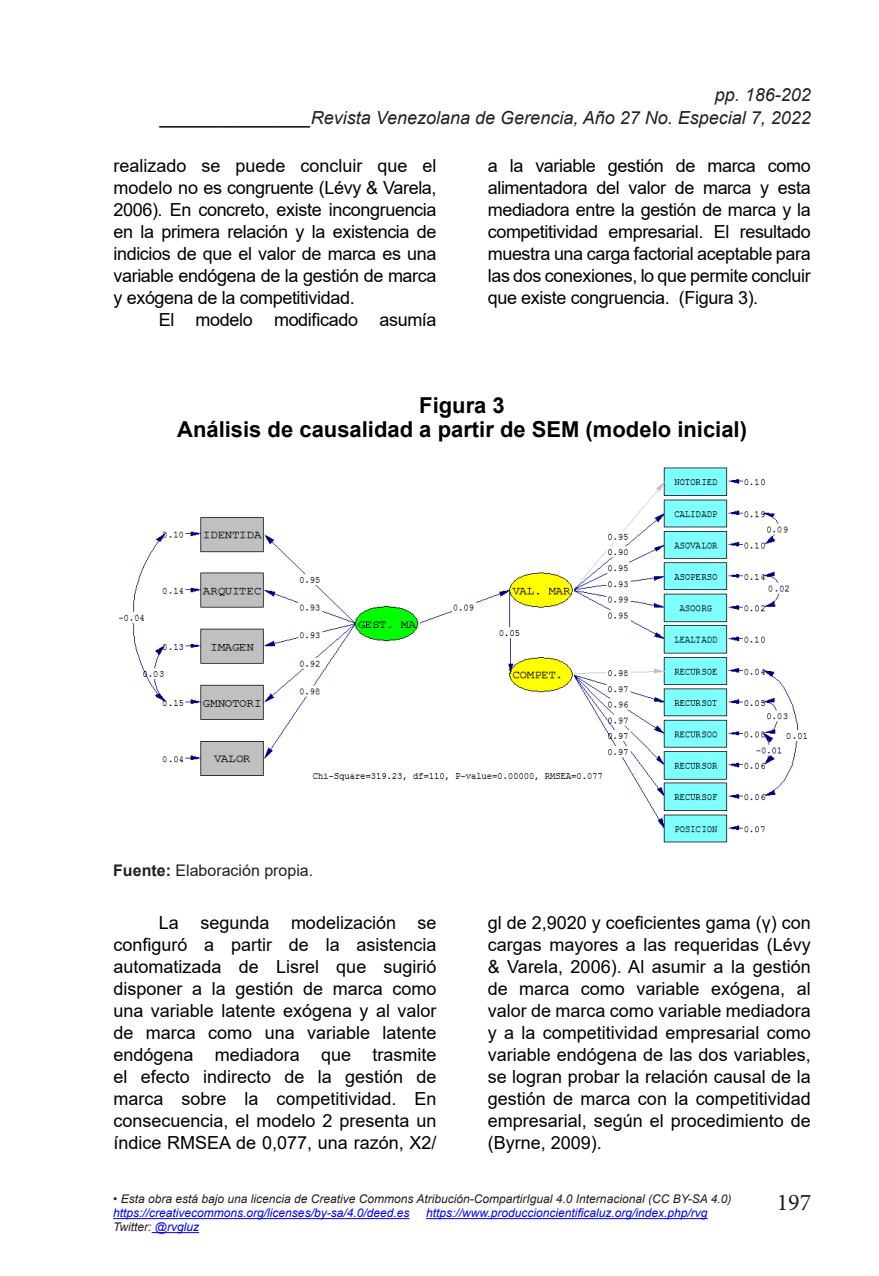
<style>
.page{position:relative;width:879px;height:1276px;background:#fff}
.page>*{position:absolute;margin:0;border:0;box-sizing:border-box;transform-origin:0 0}
.t1{font:24px "Minion Pro";color:#231f20}
.t2{font:700 22px/24px "Arial";color:#000;text-align:center}
.t3{font:18px/22px "Arial";letter-spacing:-.02em;color:#000;text-align:justify}
.t4{font:italic 18px "Arial";color:#231f20}
.t5{font:16px "Arial";color:#231f20}
.t6{font:italic 12px "Arial";color:#231f20}
.t7{font:italic 12px "Arial";color:#00f}
.s1{font-weight:700}
.s2{color:#00f}
</style>
<div class="page">
<hr style="left:113px;top:1218px;width:296px;height:1px;background:#00f">
<hr style="left:426px;top:1218px;width:281px;height:1px;background:#00f">
<hr style="left:152px;top:1232px;width:47px;height:1px;background:#00f">
<img style="left:118px;top:467px;width:690px;height:376px">
<p class="t4" style="left:715px;top:83px;width:98px">pp. 186-202</p>
<p class="t4" style="left:161px;top:106px;width:652px">_______________Revista Venezolana de Gerencia, Año 27 No. Especial 7, 2022</p>
<p class="t3" style="left:113px;top:154px;width:325px">realizado se puede concluir que el modelo no es congruente (Lévy &amp; Varela, 2006). En concreto, existe incongruencia en la primera relación y la existencia de indicios de que el valor de marca es una variable endógena de la gestión de marca y exógena de la competitividad.</p>
<p class="t3" style="left:159px;top:308px;width:279px">El modelo modificado asumía</p>
<p class="t3" style="left:488px;top:154px;width:325px">a la variable gestión de marca como alimentadora del valor de marca y esta mediadora entre la gestión de marca y la competitividad empresarial. El resultado muestra una carga factorial aceptable para las dos conexiones, lo que permite concluir que existe congruencia. (Figura 3).</p>
<p class="t2" style="left:177px;top:393px;width:571px">Figura 3<br>Análisis de causalidad a partir de SEM (modelo inicial)</p>
<p class="t5" style="left:113px;top:859px;width:202px"><span class="s1">Fuente:</span> Elaboración propia.</p>
<p class="t3" style="left:113px;top:911px;width:325px;text-indent:45px">La segunda modelización se configuró a partir de la asistencia automatizada de Lisrel que sugirió disponer a la gestión de marca como una variable latente exógena y al valor de marca como una variable latente endógena mediadora que trasmite el efecto indirecto de la gestión de marca sobre la competitividad. En consecuencia, el modelo 2 presenta un índice RMSEA de 0,077, una razón, X2/</p>
<p class="t3" style="left:488px;top:911px;width:325px">gl de 2,9020 y coeficientes gama (γ) con cargas mayores a las requeridas (Lévy &amp; Varela, 2006). Al asumir a la gestión de marca como variable exógena, al valor de marca como variable mediadora y a la competitividad empresarial como variable endógena de las dos variables, se logran probar la relación causal de la gestión de marca con la competitividad empresarial, según el procedimiento de (Byrne, 2009).</p>
<p class="t6" style="left:113px;top:1191px;width:620px">• Esta obra está bajo una licencia de Creative Commons Atribución-CompartirIgual 4.0 Internacional (CC BY-SA 4.0)</p>
<p class="t7" style="left:113px;top:1205px;width:298px">https://creativecommons.org/licenses/by-sa/4.0/deed.es</p>
<p class="t7" style="left:426px;top:1205px;width:283px">https://www.produccioncientificaluz.org/index.php/rvg</p>
<p class="t6" style="left:113px;top:1219px;width:87px">Twitter: <span class="s2">@rvgluz</span></p>
<h1 class="t1" style="left:777px;top:1186px;width:36px">197</h1>
</div>
